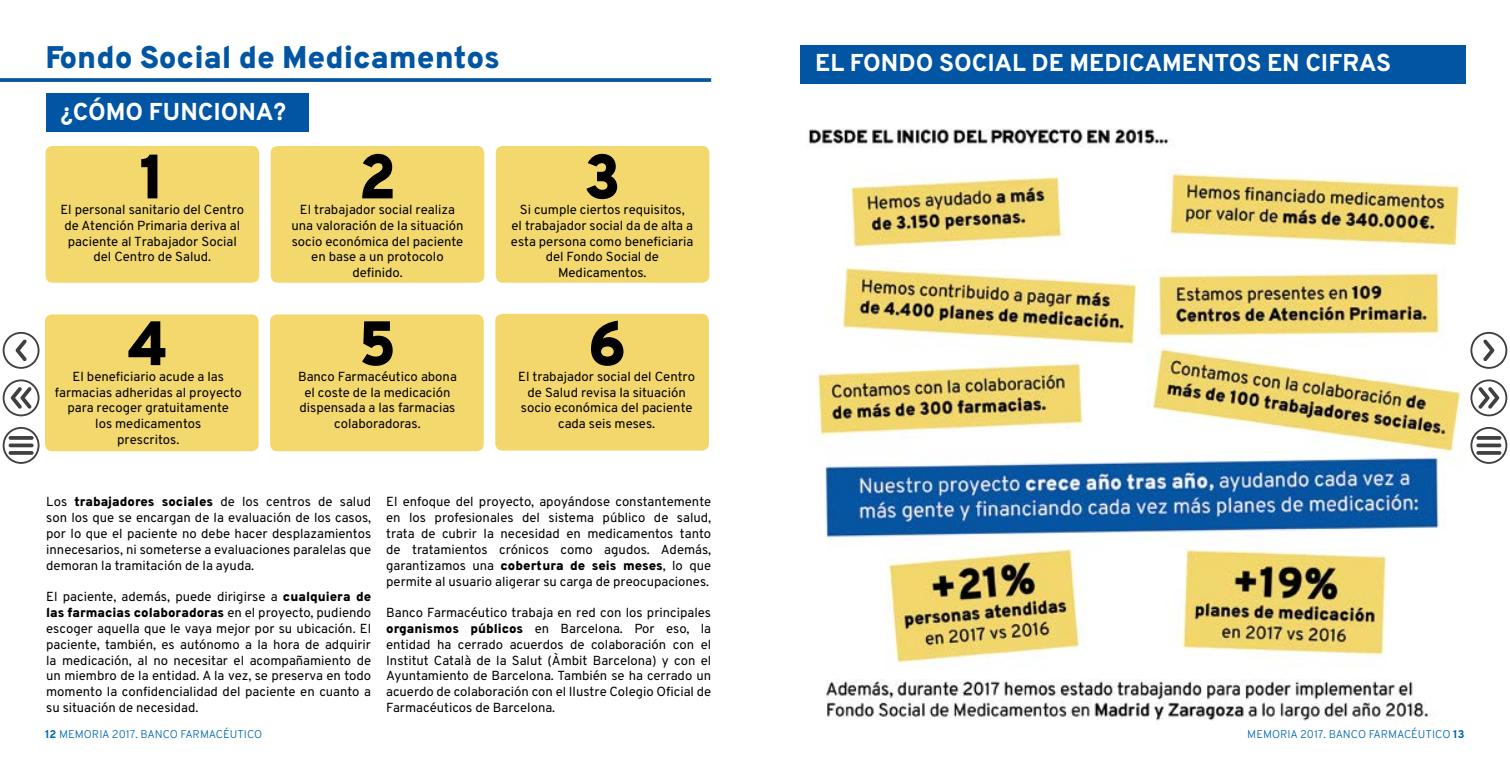
<style>
.page{position:relative;width:1510px;height:766px;background:#fff}
.page>*{position:absolute;margin:0;border:0;box-sizing:border-box;transform-origin:0 0}
.t1{font:800 62.5px "Overpass";color:#000}
.t2{font:800 31.25px "Overpass";color:#0155a3}
.t3{font:800 24.38px "Overpass";color:#fff}
.t4{font:13.12px/15.8px "Overpass";color:#000;text-align:center}
.t5{font:300 11.25px "Overpass";color:#0069ae}
.s1{font-weight:800}
</style>
<div class="page">
<img style="left:800px;top:45px;width:690px;height:675px">
<div style="left:46px;top:146px;width:213px;height:136px;background:#f3d86d;border-radius:7px"></div>
<div style="left:45px;top:314px;width:214px;height:137px;background:#f3d86d;border-radius:7px"></div>
<div style="left:271px;top:146px;width:213px;height:136px;background:#f3d86d;border-radius:7px"></div>
<div style="left:270px;top:314px;width:214px;height:137px;background:#f3d86d;border-radius:7px"></div>
<div style="left:496px;top:146px;width:213px;height:136px;background:#f3d86d;border-radius:7px"></div>
<div style="left:495px;top:314px;width:214px;height:136px;background:#f3d76c;border-radius:7px"></div>
<div style="left:46px;top:94px;width:262px;height:38px;background:#0155a3"></div>
<div style="left:801px;top:45px;width:664px;height:38px;background:#0155a3"></div>
<svg style="left:0;top:78px;width:711px;height:4px;background:#145fa7"></svg>
<svg style="left:1470px;top:332px;width:37px;height:37px"></svg>
<svg style="left:1470px;top:379px;width:37px;height:37px"></svg>
<svg style="left:3px;top:332px;width:37px;height:37px"></svg>
<svg style="left:3px;top:379px;width:37px;height:37px"></svg>
<svg style="left:1470px;top:427px;width:37px;height:36px"></svg>
<hr style="left:1476px;top:436px;width:25px;height:3px;background:#404042;border-radius:2px">
<svg style="left:1476px;top:443px;width:25px;height:4px"></svg>
<hr style="left:1476px;top:451px;width:25px;height:3px;background:#404042;border-radius:2px">
<svg style="left:3px;top:427px;width:37px;height:36px"></svg>
<hr style="left:9px;top:436px;width:25px;height:3px;background:#404042;border-radius:2px">
<svg style="left:9px;top:443px;width:25px;height:4px"></svg>
<hr style="left:9px;top:451px;width:25px;height:3px;background:#404042;border-radius:2px">
<h2 class="t2" style="left:46px;top:38px;width:456px">Fondo Social de Medicamentos</h2>
<h3 class="t3" style="left:60px;top:96px;width:227px">¿CÓMO FUNCIONA?</h3>
<h1 class="t1" style="left:358px;top:137px;width:40px">2</h1>
<p class="t4" style="left:291px;top:217px;width:174px">una valoración de la situación socio económica del paciente en base a un protocolo definido.</p>
<h1 class="t1" style="left:139px;top:137px;width:28px">1</h1>
<p class="t4" style="left:60px;top:202px;width:185px">El personal sanitario del Centro de Atención Primaria deriva al paciente al Trabajador Social del Centro de Salud.</p>
<p class="t4" style="left:300px;top:202px;width:157px">El trabajador social realiza</p>
<h1 class="t1" style="left:128px;top:304px;width:43px">4</h1>
<p class="t4" style="left:55px;top:384px;width:188px">farmacias adheridas al proyecto para recoger gratuitamente<br>los medicamentos<br>prescritos.</p>
<p class="t4" style="left:73px;top:368px;width:153px">El beneficiario acude a las</p>
<h1 class="t1" style="left:358px;top:304px;width:39px">5</h1>
<p class="t4" style="left:299px;top:384px;width:157px">el coste de la medicación dispensada a las farmacias colaboradoras.</p>
<p class="t4" style="left:298px;top:368px;width:160px">Banco Farmacéutico abona</p>
<h1 class="t1" style="left:583px;top:137px;width:39px">3</h1>
<p class="t4" style="left:511px;top:217px;width:184px">el trabajador social da de alta a esta persona como beneficiaria del Fondo Social de<br>Medicamentos.</p>
<p class="t4" style="left:520px;top:202px;width:166px">Si cumple ciertos requisitos,</p>
<h1 class="t1" style="left:587px;top:304px;width:41px">6</h1>
<p class="t4" style="left:521px;top:384px;width:173px">de Salud revisa la situación socio económica del paciente cada seis meses.</p>
<p class="t4" style="left:518px;top:368px;width:178px">El trabajador social del Centro</p>
<p class="t4" style="left:46px;top:494px;width:326px;text-align:justify">Los <span class="s1">trabajadores sociales</span> de los centros de salud son los que se encargan de la evaluación de los casos, por lo que el paciente no debe hacer desplazamientos innecesarios, ni someterse a evaluaciones paralelas que demoran la tramitación de la ayuda.</p>
<p class="t4" style="left:46px;top:588px;width:326px;text-align:justify">El paciente, además, puede dirigirse a <span class="s1">cualquiera de las farmacias colaboradoras</span> en el proyecto, pudiendo escoger aquella que le vaya mejor por su ubicación. El paciente, también, es autónomo a la hora de adquirir la medicación, al no necesitar el acompañamiento de un miembro de la entidad. A la vez, se preserva en todo momento la confidencialidad del paciente en cuanto a su situación de necesidad.</p>
<p class="t4" style="left:386px;top:494px;width:326px;text-align:justify">El enfoque del proyecto, apoyándose constantemente en los profesionales del sistema público de salud, trata de cubrir la necesidad en medicamentos tanto de tratamientos crónicos como agudos. Además, garantizamos una <span class="s1">cobertura de seis meses</span>, lo que permite al usuario aligerar su carga de preocupaciones.</p>
<p class="t4" style="left:386px;top:604px;width:326px;text-align:justify">Banco Farmacéutico trabaja en red con los principales <span class="s1">organismos públicos</span> en Barcelona. Por eso, la entidad ha cerrado acuerdos de colaboración con el Institut Català de la Salut (Àmbit Barcelona) y con el Ayuntamiento de Barcelona. También se ha cerrado un acuerdo de colaboración con el Ilustre Colegio Oficial de Farmacéuticos de Barcelona.</p>
<h3 class="t3" style="left:815px;top:48px;width:577px">EL FONDO SOCIAL DE MEDICAMENTOS EN CIFRAS</h3>
<p class="t5" style="left:45px;top:727px;width:219px"><span class="s1">12</span> MEMORIA 2017. BANCO FARMACÉUTICO</p>
<p class="t5" style="left:1247px;top:727px;width:219px">MEMORIA 2017. BANCO FARMACÉUTICO <span class="s1">13</span></p>
</div>
